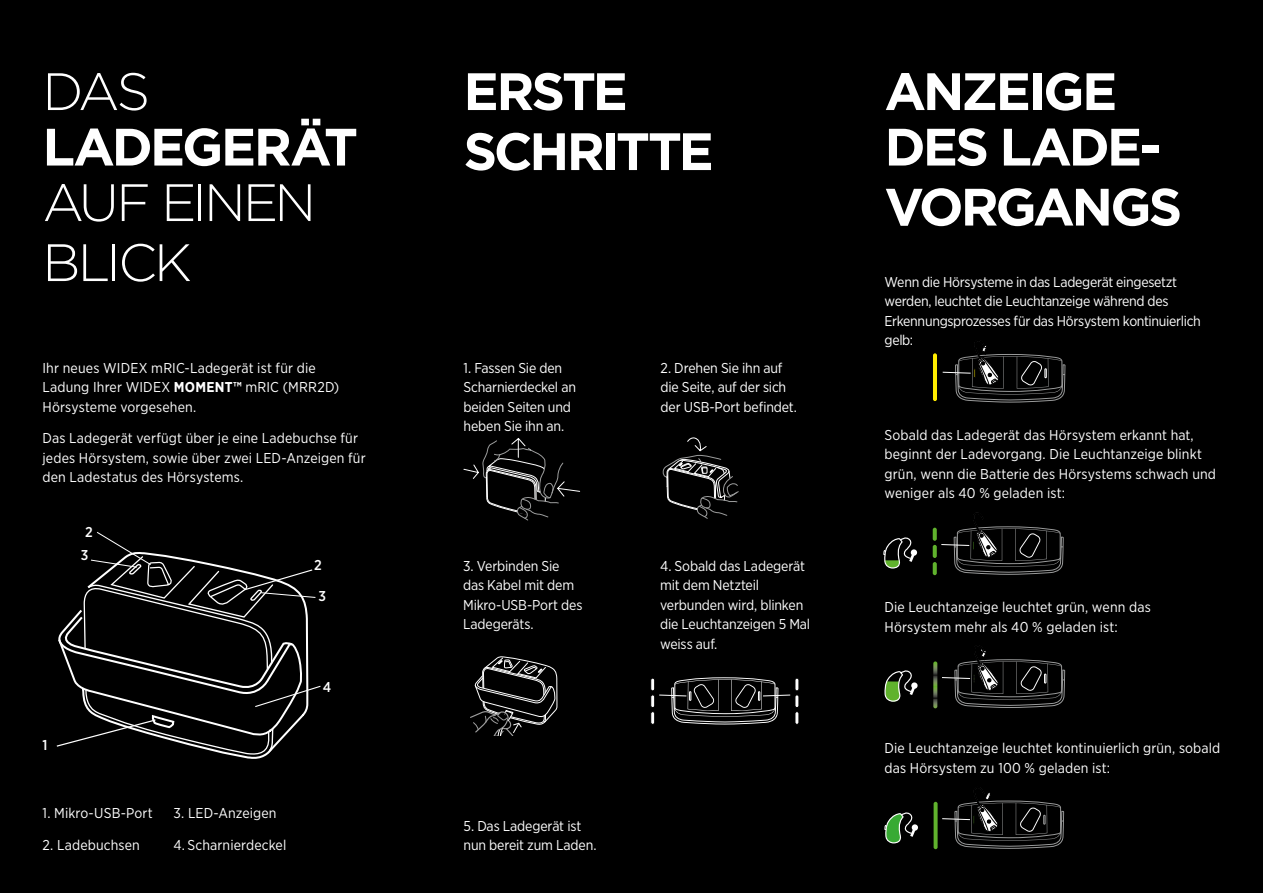
<style>
.page{position:relative;width:1263px;height:893px;background:#000}
.page>*{position:absolute;margin:0;border:0;box-sizing:border-box;transform-origin:0 0}
.t1{font:700 52.5px/60px "Gotham";letter-spacing:-.055em;color:#fff}
.t2{font:300 52.5px/60px "Gotham";letter-spacing:-.055em;color:#fff}
.t3{font:14.25px/19.5px "Gotham Narrow";color:#fff}
.t4{font:14.25px/19.5px "Gotham Narrow";letter-spacing:-.02em;color:#fff}
.t5{font:500 14.25px/23.4px "Gotham Narrow";color:#fff}
.s1{font-weight:700}
</style>
<div class="page">
<svg style="left:470px;top:656px;width:88px;height:80px"></svg>
<svg style="left:56px;top:532px;width:265px;height:227px"></svg>
<hr style="left:933px;top:353px;width:4px;height:48px;background:#ffec00;border-radius:2px">
<svg style="left:942px;top:341px;width:123px;height:62px"></svg>
<svg style="left:883px;top:537px;width:31px;height:32px"></svg>
<div style="left:910px;top:549px;width:7px;height:7px;background:#fff;border-radius:3px"></div>
<svg style="left:941px;top:512px;width:123px;height:63px"></svg>
<svg style="left:933px;top:562px;width:4px;height:13px"></svg>
<svg style="left:933px;top:528px;width:4px;height:13px"></svg>
<svg style="left:933px;top:545px;width:4px;height:13px"></svg>
<svg style="left:933px;top:802px;width:4px;height:47px"></svg>
<svg style="left:884px;top:812px;width:31px;height:32px"></svg>
<div style="left:911px;top:824px;width:7px;height:7px;background:#fff;border-radius:3px"></div>
<svg style="left:942px;top:787px;width:122px;height:62px"></svg>
<div style="left:651px;top:711px;width:4px;height:13px;border:1px solid #000;border-radius:2px"></div>
<div style="left:651px;top:678px;width:4px;height:13px;border:1px solid #000;border-radius:2px"></div>
<div style="left:651px;top:695px;width:4px;height:13px;border:1px solid #000;border-radius:2px"></div>
<div style="left:795px;top:711px;width:4px;height:13px;border:1px solid #000;border-radius:2px"></div>
<div style="left:795px;top:678px;width:4px;height:13px;border:1px solid #000;border-radius:2px"></div>
<div style="left:795px;top:695px;width:4px;height:13px;border:1px solid #000;border-radius:2px"></div>
<svg style="left:659px;top:677px;width:132px;height:47px"></svg>
<svg style="left:662px;top:437px;width:77px;height:82px"></svg>
<svg style="left:463px;top:438px;width:117px;height:83px"></svg>
<svg style="left:933px;top:661px;width:4px;height:47px"></svg>
<svg style="left:884px;top:670px;width:31px;height:32px"></svg>
<div style="left:911px;top:682px;width:7px;height:7px;background:#fff;border-radius:3px"></div>
<svg style="left:942px;top:645px;width:123px;height:63px"></svg>
<h1 class="t2" style="left:43px;top:60px;width:109px">DAS</h1>
<h1 class="t1" style="left:43px;top:117px;width:317px">LADEGERÄT</h1>
<h1 class="t2" style="left:43px;top:171px;width:275px">AUF EINEN<br>BLICK</h1>
<p class="t3" style="left:43px;top:358px;width:298px">Ihr neues WIDEX mRIC-Ladegerät ist für die<br>Ladung Ihrer WIDEX <span class="s1">MOMENT™</span> mRIC (MRR2D)<br>Hörsysteme vorgesehen.</p>
<p class="t3" style="left:43px;top:428px;width:325px">Das Ladegerät verfügt über je eine Ladebuchse für jedes Hörsystem, sowie über zwei LED-Anzeigen für den Ladestatus des Hörsystems.</p>
<p class="t5" style="left:81px;top:520px;width:13px">2<br>3</p>
<p class="t5" style="left:314px;top:549px;width:13px;line-height:31.2px;text-align:center">2<br>3</p>
<p class="t5" style="left:43px;top:733px;width:6px">1</p>
<p class="t3" style="left:43px;top:803px;width:112px">1. Mikro-USB-Port</p>
<p class="t3" style="left:43px;top:834px;width:99px">2. Ladebuchsen</p>
<p class="t3" style="left:173px;top:803px;width:105px">3. LED-Anzeigen</p>
<p class="t3" style="left:173px;top:834px;width:114px">4. Scharnierdeckel</p>
<p class="t5" style="left:323px;top:675px;width:10px">4</p>
<h1 class="t1" style="left:463px;top:61px;width:252px">ERSTE<br>SCHRITTE</h1>
<p class="t3" style="left:463px;top:358px;width:114px">1. Fassen Sie den<br>Scharnierdeckel an beiden Seiten und heben Sie ihn an.</p>
<p class="t3" style="left:660px;top:358px;width:138px">2. Drehen Sie ihn auf die Seite, auf der sich der USB-Port befindet.</p>
<p class="t3" style="left:463px;top:556px;width:121px">3. Verbinden Sie das Kabel mit dem<br>Mikro-USB-Port des<br>Ladegeräts.</p>
<p class="t3" style="left:660px;top:556px;width:152px">4. Sobald das Ladegerät mit dem Netzteil verbunden wird, blinken die Leuchtanzeigen 5 Mal weiss auf.</p>
<p class="t3" style="left:463px;top:816px;width:135px">5. Das Ladegerät ist nun bereit zum Laden.</p>
<h1 class="t1" style="left:884px;top:63px;width:278px;line-height:55.5px">ANZEIGE<br>DES LADE-</h1>
<h1 class="t1" style="left:884px;top:177px;width:299px">VORGANGS</h1>
<p class="t4" style="left:884px;top:272px;width:318px">Wenn die Hörsysteme in das Ladegerät eingesetzt werden, leuchtet die Leuchtanzeige während des Erkennungsprozesses für das Hörsystem kontinuierlich gelb:</p>
<p class="t3" style="left:884px;top:425px;width:333px">Sobald das Ladegerät das Hörsystem erkannt hat, beginnt der Ladevorgang. Die Leuchtanzeige blinkt grün, wenn die Batterie des Hörsystems schwach und weniger als 40 % geladen ist:</p>
<p class="t3" style="left:884px;top:597px;width:268px">Die Leuchtanzeige leuchtet grün, wenn das<br>Hörsystem mehr als 40 % geladen ist:</p>
<p class="t3" style="left:884px;top:738px;width:337px">Die Leuchtanzeige leuchtet kontinuierlich grün, sobald das Hörsystem zu 100 % geladen ist:</p>
</div>
